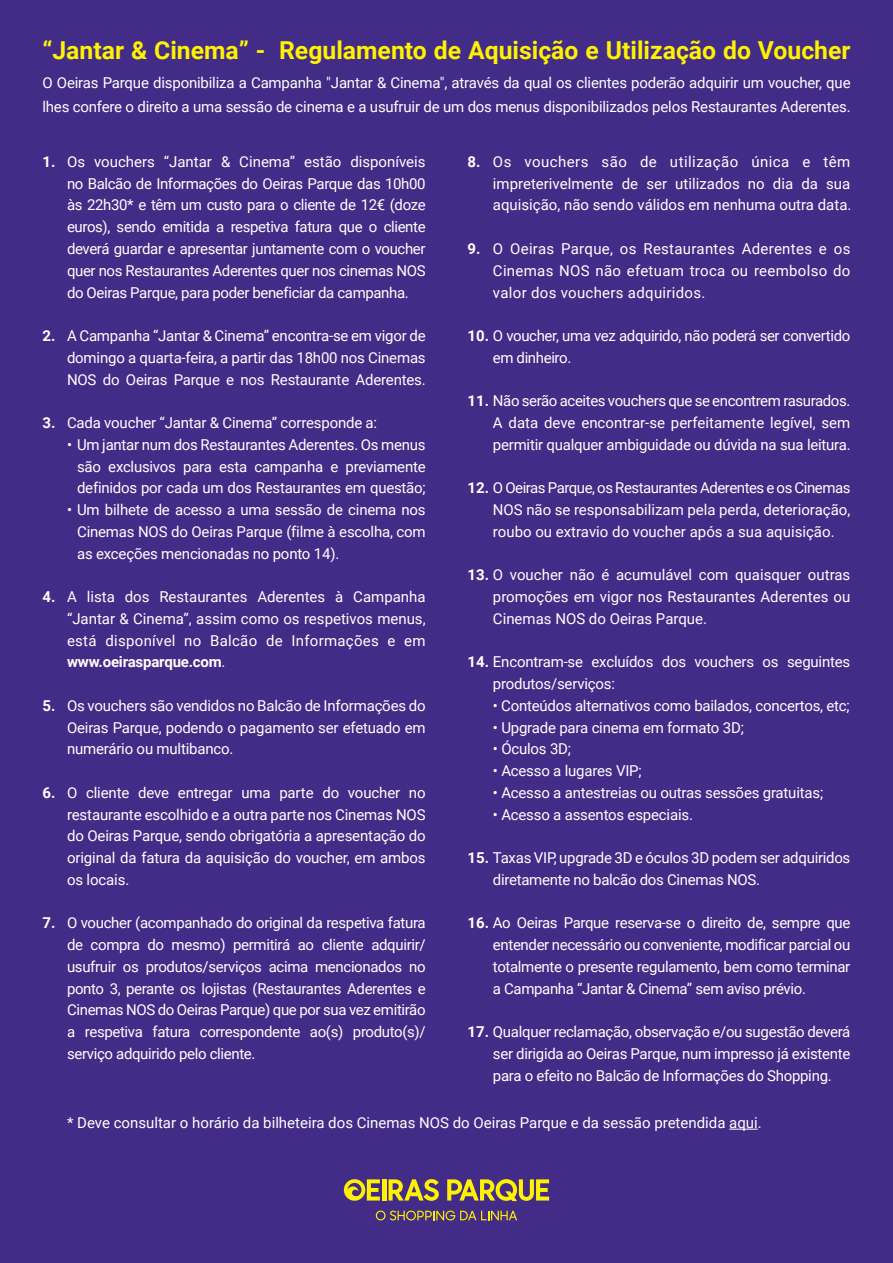
<style>
.page{position:relative;width:893px;height:1263px;background:#422c88}
.page>*{position:absolute;margin:0;border:0;box-sizing:border-box;transform-origin:0 0}
.t1{font:700 24.75px "Roboto";color:#fff200}
.t2{font:15px/21.8px "Roboto";letter-spacing:-.015em;color:#fff;text-align:justify}
.t3{font:700 15px "Roboto";color:#fff}
.s1{font-weight:700}
</style>
<div class="page">
<svg style="left:376px;top:1210px;width:141px;height:10px"></svg>
<svg style="left:447px;top:1179px;width:102px;height:22px"></svg>
<hr style="left:382px;top:1179px;width:4px;height:21px;background:#fff200">
<svg style="left:344px;top:1179px;width:36px;height:22px"></svg>
<svg style="left:388px;top:1179px;width:51px;height:22px"></svg>
<svg style="left:729px;top:1129px;width:29px;height:1px"></svg>
<h1 class="t1" style="left:42px;top:33px;width:810px">“Jantar &amp; Cinema” - Regulamento de Aquisição e Utilização do Voucher</h1>
<p class="t2" style="left:42px;top:70px;width:810px;line-height:24px">O Oeiras Parque disponibiliza a Campanha "Jantar &amp; Cinema", através da qual os clientes poderão adquirir um voucher, que lhes confere o direito a uma sessão de cinema e a usufruir de um dos menus disponibilizados pelos Restaurantes Aderentes.</p>
<p class="t3" style="left:42px;top:151px;width:14px">1.</p>
<p class="t3" style="left:42px;top:325px;width:14px">2.</p>
<p class="t3" style="left:42px;top:412px;width:14px">3.</p>
<p class="t3" style="left:42px;top:586px;width:14px">4.</p>
<p class="t3" style="left:42px;top:695px;width:14px">5.</p>
<p class="t3" style="left:42px;top:782px;width:14px">6.</p>
<p class="t3" style="left:42px;top:912px;width:14px">7.</p>
<p class="t2" style="left:67px;top:150px;width:360px">Os vouchers “Jantar &amp; Cinema” estão disponíveis no Balcão de Informações do Oeiras Parque das 10h00 às 22h30* e têm um custo para o cliente de 12€ (doze euros), sendo emitida a respetiva fatura que o cliente deverá guardar e apresentar juntamente com o voucher quer nos Restaurantes Aderentes quer nos cinemas NOS do Oeiras Parque, para poder beneficiar da campanha.</p>
<p class="t2" style="left:67px;top:324px;width:360px">A Campanha “Jantar &amp; Cinema” encontra-se em vigor de domingo a quarta-feira, a partir das 18h00 nos Cinemas NOS do Oeiras Parque e nos Restaurante Aderentes.</p>
<p class="t2" style="left:67px;top:411px;width:312px">Cada voucher “Jantar &amp; Cinema” corresponde a:</p>
<p class="t2" style="left:77px;top:433px;width:350px;text-indent:-10px">• Um jantar num dos Restaurantes Aderentes. Os menus são exclusivos para esta campanha e previamente definidos por cada um dos Restaurantes em questão;</p>
<p class="t2" style="left:77px;top:498px;width:350px;text-indent:-10px">• Um bilhete de acesso a uma sessão de cinema nos Cinemas NOS do Oeiras Parque (filme à escolha, com as exceções mencionadas no ponto 14).</p>
<p class="t2" style="left:67px;top:585px;width:360px">A lista dos Restaurantes Aderentes à Campanha “Jantar &amp; Cinema”, assim como os respetivos menus, está disponível no Balcão de Informações e em <span class="s1">www.oeirasparque.com</span>.</p>
<p class="t2" style="left:67px;top:694px;width:360px">Os vouchers são vendidos no Balcão de Informações do Oeiras Parque, podendo o pagamento ser efetuado em numerário ou multibanco.</p>
<p class="t2" style="left:67px;top:781px;width:360px">O cliente deve entregar uma parte do voucher no restaurante escolhido e a outra parte nos Cinemas NOS do Oeiras Parque, sendo obrigatória a apresentação do original da fatura da aquisição do voucher, em ambos os locais.</p>
<p class="t2" style="left:67px;top:911px;width:360px">O voucher (acompanhado do original da respetiva fatura de compra do mesmo) permitirá ao cliente adquirir/ usufruir os produtos/serviços acima mencionados no ponto 3, perante os lojistas (Restaurantes Aderentes e Cinemas NOS do Oeiras Parque) que por sua vez emitirão a respetiva fatura correspondente ao(s) produto(s)/ serviço adquirido pelo cliente.</p>
<p class="t2" style="left:493px;top:150px;width:360px">Os vouchers são de utilização única e têm impreterivelmente de ser utilizados no dia da sua aquisição, não sendo válidos em nenhuma outra data.</p>
<p class="t2" style="left:493px;top:237px;width:359px">O Oeiras Parque, os Restaurantes Aderentes e os Cinemas NOS não efetuam troca ou reembolso do valor dos vouchers adquiridos.</p>
<p class="t3" style="left:467px;top:151px;width:14px">8.</p>
<p class="t3" style="left:467px;top:238px;width:14px">9.</p>
<p class="t2" style="left:467px;top:324px;width:384px"><span class="s1">10.</span> O voucher, uma vez adquirido, não poderá ser convertido</p>
<p class="t2" style="left:493px;top:346px;width:80px">em dinheiro.</p>
<p class="t2" style="left:467px;top:389px;width:384px"><span class="s1">11.</span> Não serão aceites vouchers que se encontrem rasurados.</p>
<p class="t2" style="left:493px;top:411px;width:359px">A data deve encontrar-se perfeitamente legível, sem permitir qualquer ambiguidade ou dúvida na sua leitura.</p>
<p class="t2" style="left:467px;top:476px;width:384px"><span class="s1">12.</span> O Oeiras Parque, os Restaurantes Aderentes e os Cinemas</p>
<p class="t2" style="left:493px;top:498px;width:359px">NOS não se responsabilizam pela perda, deterioração, roubo ou extravio do voucher após a sua aquisição.</p>
<p class="t2" style="left:467px;top:563px;width:384px"><span class="s1">13.</span> O voucher não é acumulável com quaisquer outras</p>
<p class="t2" style="left:493px;top:585px;width:359px">promoções em vigor nos Restaurantes Aderentes ou<br>Cinemas NOS do Oeiras Parque.</p>
<p class="t2" style="left:467px;top:650px;width:384px"><span class="s1">14.</span> Encontram-se excluídos dos vouchers os seguintes</p>
<p class="t2" style="left:493px;top:672px;width:124px">produtos/serviços:</p>
<p class="t2" style="left:493px;top:694px;width:358px">• Conteúdos alternativos como bailados, concertos, etc;</p>
<p class="t2" style="left:493px;top:716px;width:252px">• Upgrade para cinema em formato 3D;</p>
<p class="t2" style="left:493px;top:737px;width:80px">• Óculos 3D;</p>
<p class="t2" style="left:493px;top:759px;width:150px">• Acesso a lugares VIP;</p>
<p class="t2" style="left:493px;top:781px;width:332px">• Acesso a antestreias ou outras sessões gratuitas;</p>
<p class="t2" style="left:493px;top:803px;width:201px">• Acesso a assentos especiais.</p>
<p class="t2" style="left:467px;top:846px;width:384px"><span class="s1">15.</span> Taxas VIP, upgrade 3D e óculos 3D podem ser adquiridos</p>
<p class="t2" style="left:493px;top:868px;width:269px">diretamente no balcão dos Cinemas NOS.</p>
<p class="t2" style="left:467px;top:911px;width:384px"><span class="s1">16.</span> Ao Oeiras Parque reserva-se o direito de, sempre que</p>
<p class="t2" style="left:493px;top:933px;width:359px">entender necessário ou conveniente, modificar parcial ou totalmente o presente regulamento, bem como terminar a Campanha “Jantar &amp; Cinema” sem aviso prévio.</p>
<p class="t2" style="left:467px;top:1020px;width:384px"><span class="s1">17.</span> Qualquer reclamação, observação e/ou sugestão deverá</p>
<p class="t2" style="left:493px;top:1042px;width:359px">ser dirigida ao Oeiras Parque, num impresso já existente para o efeito no Balcão de Informações do Shopping.</p>
<p class="t2" style="left:67px;top:1111px;width:696px">* Deve consultar o horário da bilheteira dos Cinemas NOS do Oeiras Parque e da sessão pretendida aqui.</p>
</div>
